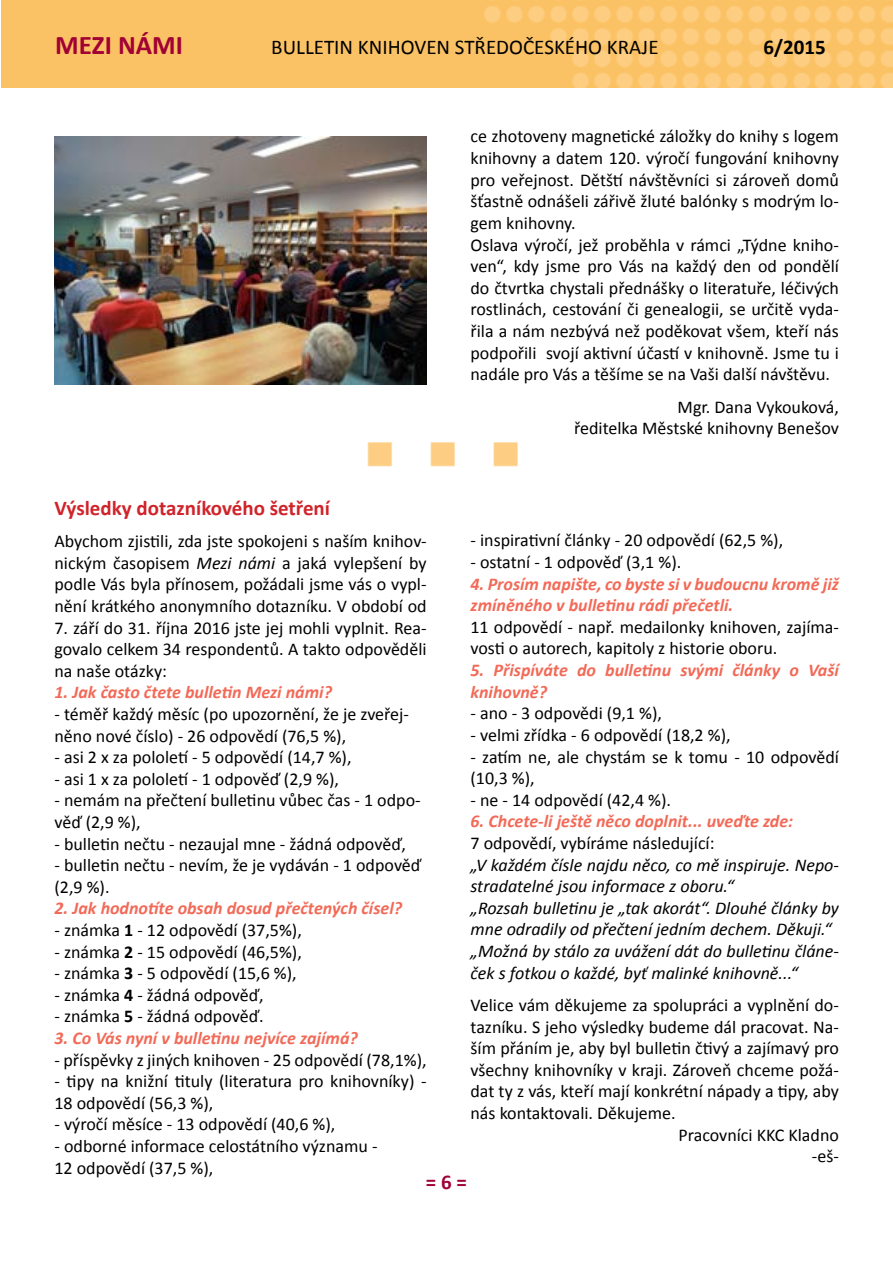
<style>
.page{position:relative;width:893px;height:1263px;background:#fff}
.page>*{position:absolute;margin:0;border:0;box-sizing:border-box;transform-origin:0 0}
.t1{font:700 27px "Calibri";color:#a10134}
.t2{font:21px "Calibri";color:#000}
.t3{font:700 21px "Calibri";color:#d0232a}
.t4{font:700 21px "Calibri";color:#000}
.t5{font:700 21px "Calibri";color:#a10134}
.t6{font:18px/21.6px "Calibri";color:#000}
.t7{font:italic 700 18px/21.6px "Calibri";color:#f26a57}
.t8{font:italic 18px/21.6px "Calibri";color:#000}
.s1{font-style:italic}
.s2{font-weight:700}
</style>
<div class="page">
<img style="left:2px;top:0;width:891px;height:88px">
<img style="left:54px;top:136px;width:373px;height:248px">
<img style="left:367px;top:442px;width:151px;height:25px">
<h1 class="t1" style="left:55px;top:27px;width:129px">MEZI NÁMI</h1>
<p class="t2" style="left:271px;top:33px;width:389px">BULLETIN KNIHOVEN STŘEDOČESKÉHO KRAJE</p>
<p class="t4" style="left:763px;top:33px;width:64px">6/2015</p>
<p class="t6" style="left:470px;top:126px;width:370px">ce zhotoveny magnetické záložky do knihy s logem knihovny a datem 120. výročí fungování knihovny pro veřejnost. Dětští návštěvníci si zároveň domů šťastně odnášeli zářivě žluté balónky s modrým lo&shy;gem knihovny.<br>Oslava výročí, jež proběhla v rámci „Týdne kniho&shy;ven“, kdy jsme pro Vás na každý den od pondělí do čtvrtka chystali přednášky o literatuře, léčivých rostlinách, cestování či genealogii, se určitě vyda&shy;řila a nám nezbývá než poděkovat všem, kteří nás podpořili svojí aktivní účastí v knihovně. Jsme tu i nadále pro Vás a těšíme se na Vaši další návštěvu.</p>
<p class="t6" style="left:574px;top:396px;width:266px;text-align:right">Mgr. Dana Vykouková,<br>ředitelka Městské knihovny Benešov</p>
<p class="t3" style="left:55px;top:494px;width:277px">Výsledky dotazníkového šetření</p>
<p class="t6" style="left:54px;top:530px;width:374px;text-align:justify">Abychom zjistili, zda jste spokojeni s naším knihov&shy;nickým časopisem <span class="s1">Mezi námi</span> a jaká vylepšení by podle Vás byla přínosem, požádali jsme vás o vypl&shy;nění krátkého anonymního dotazníku. V období od</p>
<p class="t6" style="left:54px;top:617px;width:374px;text-align:justify">7. září do 31. října 2016 jste jej mohli vyplnit. Rea&shy;govalo celkem 34 respondentů. A takto odpověděli na naše otázky:</p>
<p class="t7" style="left:54px;top:682px;width:279px">1. Jak často čtete bulletin Mezi námi?</p>
<p class="t6" style="left:54px;top:703px;width:356px">- téměř každý měsíc (po upozornění, že je zveřej&shy;něno nové číslo) - 26 odpovědí (76,5 %),</p>
<p class="t6" style="left:54px;top:746px;width:299px">- asi 2 x za pololetí - 5 odpovědí (14,7 %),</p>
<p class="t6" style="left:54px;top:768px;width:286px">- asi 1 x za pololetí - 1 odpověď (2,9 %),</p>
<p class="t6" style="left:54px;top:790px;width:368px">- nemám na přečtení bulletinu vůbec čas - 1 odpo&shy;věď (2,9 %),</p>
<p class="t6" style="left:54px;top:833px;width:353px">- bulletin nečtu - nezaujal mne - žádná odpověď,</p>
<p class="t6" style="left:54px;top:854px;width:368px">- bulletin nečtu - nevím, že je vydáván - 1 odpověď (2,9 %).</p>
<p class="t7" style="left:54px;top:898px;width:349px">2. Jak hodnotíte obsah dosud přečtených čísel?</p>
<p class="t6" style="left:54px;top:919px;width:249px">- známka <span class="s2">1</span> - 12 odpovědí (37,5%),</p>
<p class="t6" style="left:54px;top:941px;width:249px">- známka <span class="s2">2</span> - 15 odpovědí (46,5%),</p>
<p class="t6" style="left:54px;top:962px;width:244px">- známka <span class="s2">3</span> - 5 odpovědí (15,6 %),</p>
<p class="t6" style="left:54px;top:984px;width:210px">- známka <span class="s2">4</span> - žádná odpověď,</p>
<p class="t6" style="left:54px;top:1006px;width:211px">- známka <span class="s2">5</span> - žádná odpověď.</p>
<p class="t7" style="left:54px;top:1027px;width:305px">3. Co Vás nyní v bulletinu nejvíce zajímá?</p>
<p class="t6" style="left:54px;top:1049px;width:374px">- příspěvky z jiných knihoven - 25 odpovědí (78,1%),</p>
<p class="t6" style="left:54px;top:1070px;width:374px">- tipy na knižní tituly (literatura pro knihovníky) -<br>18 odpovědí (56,3 %),</p>
<p class="t6" style="left:54px;top:1114px;width:282px">- výročí měsíce - 13 odpovědí (40,6 %),</p>
<p class="t6" style="left:54px;top:1135px;width:324px">- odborné informace celostátního významu -<br>12 odpovědí (37,5 %),</p>
<p class="t6" style="left:470px;top:530px;width:314px">- inspirativní články - 20 odpovědí (62,5 %),</p>
<p class="t6" style="left:470px;top:551px;width:212px">- ostatní - 1 odpověď (3,1 %).</p>
<p class="t7" style="left:470px;top:573px;width:370px">4. Prosím napište, co byste si v budoucnu kromě již zmíněného v bulletinu rádi přečetli.</p>
<p class="t6" style="left:470px;top:616px;width:370px">11 odpovědí - např. medailonky knihoven, zajíma&shy;vosti o autorech, kapitoly z historie oboru.</p>
<p class="t7" style="left:470px;top:659px;width:370px">5. Přispíváte do bulletinu svými články o Vaší knihovně?</p>
<p class="t6" style="left:470px;top:703px;width:193px">- ano - 3 odpovědi (9,1 %),</p>
<p class="t6" style="left:470px;top:724px;width:262px">- velmi zřídka - 6 odpovědí (18,2 %),</p>
<p class="t6" style="left:470px;top:746px;width:370px">- zatím ne, ale chystám se k tomu - 10 odpovědí (10,3 %),</p>
<p class="t6" style="left:470px;top:789px;width:202px">- ne - 14 odpovědí (42,4 %).</p>
<p class="t7" style="left:470px;top:810px;width:324px">6. Chcete-li ještě něco doplnit... uveďte zde:</p>
<p class="t6" style="left:470px;top:832px;width:246px">7 odpovědí, vybíráme následující:</p>
<p class="t8" style="left:470px;top:853px;width:370px">„V každém čísle najdu něco, co mě inspiruje. Nepo&shy;stradatelné jsou informace z oboru.“<br>„Rozsah bulletinu je „tak akorát“. Dlouhé články by mne odradily od přečtení jedním dechem. Děkuji.“ „Možná by stálo za uvážení dát do bulletinu článe&shy;ček s fotkou o každé, byť malinké knihovně...“</p>
<p class="t6" style="left:470px;top:994px;width:370px">Velice vám děkujeme za spolupráci a vyplnění do-</p>
<p class="t6" style="left:470px;top:1016px;width:370px">tazníku. S jeho výsledky budeme dál pracovat. Na-</p>
<p class="t6" style="left:470px;top:1037px;width:370px">ším přáním je, aby byl bulletin čtivý a zajímavý pro</p>
<p class="t6" style="left:470px;top:1059px;width:370px">všechny knihovníky v kraji. Zároveň chceme požá-</p>
<p class="t6" style="left:470px;top:1081px;width:370px">dat ty z vás, kteří mají konkrétní nápady a tipy, aby</p>
<p class="t6" style="left:470px;top:1102px;width:207px">nás kontaktovali. Děkujeme.</p>
<p class="t6" style="left:678px;top:1124px;width:162px">Pracovníci KKC Kladno</p>
<p class="t6" style="left:812px;top:1145px;width:29px">-eš-</p>
<p class="t5" style="left:426px;top:1169px;width:43px">= 6 =</p>
</div>
